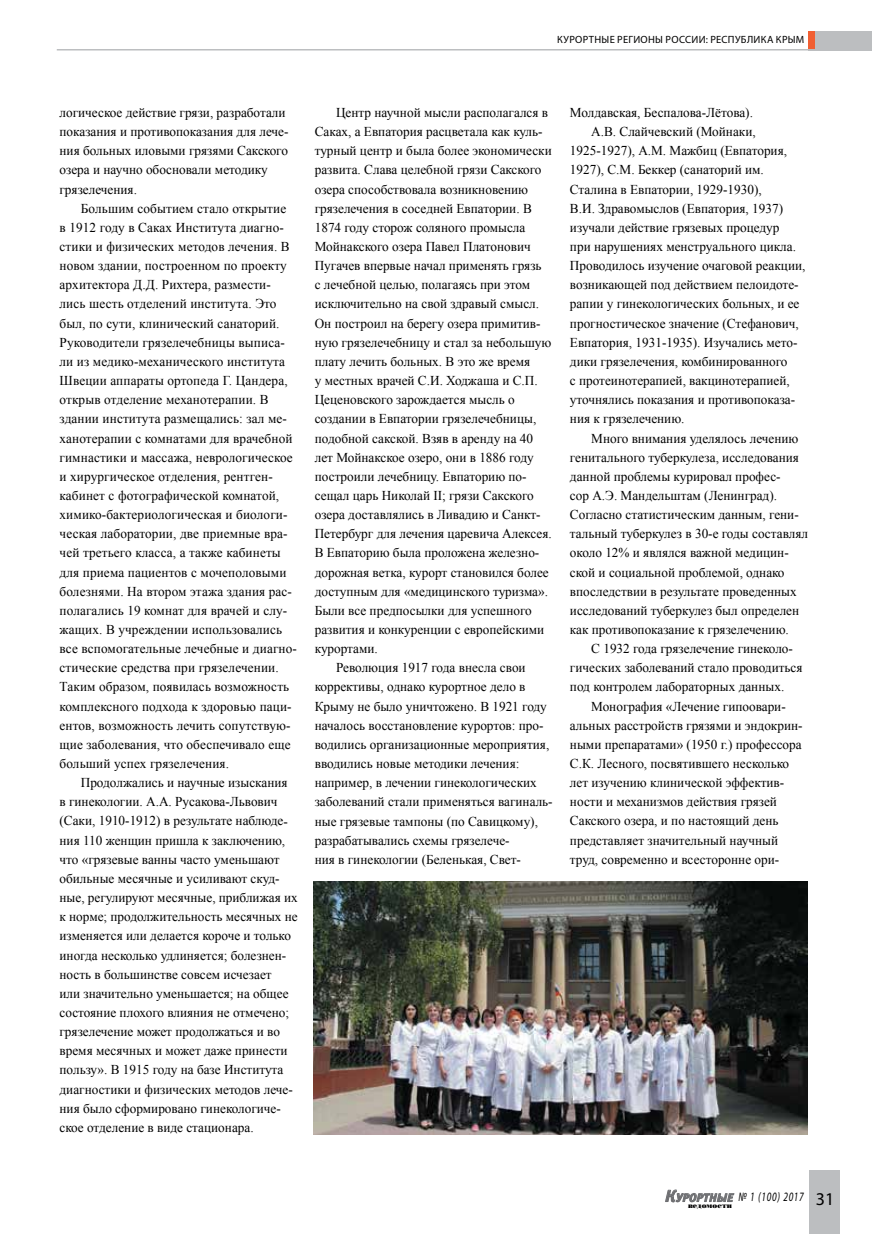
<style>
.page{position:relative;width:872px;height:1234px;background:#fff}
.page>*{position:absolute;margin:0;border:0;box-sizing:border-box;transform-origin:0 0}
.t1{font:13.5px/19.2px "Times New Roman";color:#000}
.t2{font:italic 12.9px "Myriad Pro";letter-spacing:.075em;color:#000;scale:.73 1}
.t3{font:italic 11.55px "Officina Sans Bold C";color:#6d6e71;scale:1.1 1}
.t4{font:10.5px "Myriad Pro";letter-spacing:.03em;color:#000}
.t5{font:7.35px "Borjomi Black C";color:#000}
.s1{font-size:16.5px}
.s2{font-style:normal;font-size:18px}
</style>
<div class="page">
<div style="left:810px;top:1169px;width:30px;height:64px;background:#bcbec0"></div>
<svg style="left:665px;top:1189px;width:69px;height:14px"></svg>
<div style="left:808px;top:31px;width:64px;height:19px;background:#bcbec0"></div>
<div style="left:808px;top:31px;width:7px;height:19px;background:#f15f32"></div>
<hr style="left:57px;top:49px;width:815px;height:1px;background:#bcbec0">
<img style="left:314px;top:881px;width:493px;height:253px">
<p class="t4" style="left:557px;top:33px;width:249px">курортные регионы россии: республика крым</p>
<p class="t1" style="left:60px;top:103px;width:230px">логическое действие грязи, разработали показания и противопоказания для лече&shy;ния больных иловыми грязями Сакского озера и научно обосновали методику грязелечения.</p>
<p class="t1" style="left:60px;top:198px;width:239px;text-indent:21px">Большим событием стало открытие<br>в 1912 году в Саках Института диагно&shy;стики и физических методов лечения. В новом здании, построенном по проекту архитектора Д.Д. Рихтера, размести&shy;лись шесть отделений института. Это был, по сути, клинический санаторий.<br>Руководители грязелечебницы выписа&shy;ли из медико-механического института Швеции аппараты ортопеда Г. Цандера, открыв отделение механотерапии. В здании института размещались: зал ме&shy;ханотерапии с комнатами для врачебной гимнастики и массажа, неврологическое и хирургическое отделения, рентген&shy;кабинет с фотографической комнатой, химико-бактериологическая и биологи&shy;ческая лаборатории, две приемные вра&shy;чей третьего класса, а также кабинеты для приема пациентов с мочеполовыми болезнями. На втором этажа здания рас&shy;полагались 19 комнат для врачей и слу&shy;жащих. В учреждении использовались все вспомогательные лечебные и диагно&shy;стические средства при грязелечении.<br>Таким образом, появилась возможность комплексного подхода к здоровью паци&shy;ентов, возможность лечить сопутствую&shy;щие заболевания, что обеспечивало еще больший успех грязелечения.</p>
<p class="t1" style="left:60px;top:772px;width:240px;text-indent:21px">Продолжались и научные изыскания<br>в гинекологии. А.А. Русакова-Львович (Саки, 1910-1912) в результате наблюде&shy;ния 110 женщин пришла к заключению, что «грязевые ванны часто уменьшают обильные месячные и усиливают скуд&shy;ные, регулируют месячные, приближая их к норме; продолжительность месячных не изменяется или делается короче и только иногда несколько удлиняется; болезнен&shy;ность в большинстве совсем исчезает<br>или значительно уменьшается; на общее состояние плохого влияния не отмечено; грязелечение может продолжаться и во время месячных и может даже принести пользу». В 1915 году на базе Института диагностики и физических методов лече&shy;ния было сформировано гинекологиче&shy;ское отделение в виде стационара.</p>
<p class="t1" style="left:336px;top:103px;width:214px">Центр научной мысли располагался в</p>
<p class="t1" style="left:315px;top:122px;width:229px">Саках, а Евпатория расцветала как куль-</p>
<p class="t1" style="left:315px;top:141px;width:238px">турный центр и была более экономически</p>
<p class="t1" style="left:315px;top:160px;width:228px">развита. Слава целебной грязи Сакского</p>
<p class="t1" style="left:315px;top:179px;width:215px">озера способствовала возникновению</p>
<p class="t1" style="left:315px;top:198px;width:218px">грязелечения в соседней Евпатории. В</p>
<p class="t1" style="left:315px;top:217px;width:212px">1874 году сторож соляного промысла</p>
<p class="t1" style="left:315px;top:237px;width:217px">Мойнакского озера Павел Платонович</p>
<p class="t1" style="left:315px;top:256px;width:228px">Пугачев впервые начал применять грязь</p>
<p class="t1" style="left:315px;top:275px;width:217px">с лечебной целью, полагаясь при этом</p>
<p class="t1" style="left:315px;top:294px;width:226px">исключительно на свой здравый смысл.</p>
<p class="t1" style="left:315px;top:313px;width:227px">Он построил на берегу озера примитив-</p>
<p class="t1" style="left:315px;top:332px;width:238px">ную грязелечебницу и стал за небольшую</p>
<p class="t1" style="left:315px;top:351px;width:217px">плату лечить больных. В это же время</p>
<p class="t1" style="left:315px;top:370px;width:224px">у местных врачей С.И. Ходжаша и С.П.</p>
<p class="t1" style="left:315px;top:390px;width:202px">Цеценовского зарождается мысль о</p>
<p class="t1" style="left:315px;top:409px;width:223px">создании в Евпатории грязелечебницы,</p>
<p class="t1" style="left:315px;top:428px;width:220px">подобной сакской. Взяв в аренду на 40</p>
<p class="t1" style="left:315px;top:447px;width:220px">лет Мойнакское озеро, они в 1886 году</p>
<p class="t1" style="left:315px;top:466px;width:213px">построили лечебницу. Евпаторию по-</p>
<p class="t1" style="left:315px;top:485px;width:220px">сещал царь Николай II; грязи Сакского</p>
<p class="t1" style="left:315px;top:504px;width:227px">озера доставлялись в Ливадию и Санкт-</p>
<p class="t1" style="left:315px;top:524px;width:238px">Петербург для лечения царевича Алексея.</p>
<p class="t1" style="left:315px;top:543px;width:226px">В Евпаторию была проложена железно-</p>
<p class="t1" style="left:315px;top:562px;width:235px">дорожная ветка, курорт становился более</p>
<p class="t1" style="left:315px;top:581px;width:235px">доступным для «медицинского туризма».</p>
<p class="t1" style="left:315px;top:600px;width:218px">Были все предпосылки для успешного</p>
<p class="t1" style="left:315px;top:619px;width:231px">развития и конкуренции с европейскими</p>
<p class="t1" style="left:315px;top:638px;width:65px">курортами.</p>
<p class="t1" style="left:336px;top:657px;width:191px">Революция 1917 года внесла свои</p>
<p class="t1" style="left:315px;top:677px;width:212px">коррективы, однако курортное дело в</p>
<p class="t1" style="left:315px;top:696px;width:234px">Крыму не было уничтожено. В 1921 году</p>
<p class="t1" style="left:315px;top:715px;width:230px">началось восстановление курортов: про-</p>
<p class="t1" style="left:315px;top:734px;width:236px">водились организационные мероприятия,</p>
<p class="t1" style="left:315px;top:753px;width:206px">вводились новые методики лечения:</p>
<p class="t1" style="left:315px;top:772px;width:224px">например, в лечении гинекологических</p>
<p class="t1" style="left:315px;top:791px;width:239px">заболеваний стали применяться вагиналь-</p>
<p class="t1" style="left:315px;top:811px;width:225px">ные грязевые тампоны (по Савицкому),</p>
<p class="t1" style="left:315px;top:830px;width:196px">разрабатывались схемы грязелече-</p>
<p class="t1" style="left:315px;top:849px;width:208px">ния в гинекологии (Беленькая, Свет-</p>
<p class="t1" style="left:570px;top:103px;width:184px">Молдавская, Беспалова-Лётова).</p>
<p class="t1" style="left:591px;top:122px;width:166px">А.В. Слайчевский (Мойнаки,</p>
<p class="t1" style="left:570px;top:141px;width:219px">1925-1927), А.М. Мажбиц (Евпатория,</p>
<p class="t1" style="left:570px;top:160px;width:195px">1927), С.М. Беккер (санаторий им.</p>
<p class="t1" style="left:570px;top:179px;width:193px">Сталина в Евпатории, 1929-1930),</p>
<p class="t1" style="left:570px;top:198px;width:215px">В.И. Здравомыслов (Евпатория, 1937)</p>
<p class="t1" style="left:570px;top:217px;width:211px">изучали действие грязевых процедур</p>
<p class="t1" style="left:570px;top:237px;width:228px">при нарушениях менструального цикла.</p>
<p class="t1" style="left:570px;top:256px;width:237px">Проводилось изучение очаговой реакции,</p>
<p class="t1" style="left:570px;top:275px;width:230px">возникающей под действием пелоидоте-</p>
<p class="t1" style="left:570px;top:294px;width:231px">рапии у гинекологических больных, и ее</p>
<p class="t1" style="left:570px;top:313px;width:230px">прогностическое значение (Стефанович,</p>
<p class="t1" style="left:570px;top:332px;width:229px">Евпатория, 1931-1935). Изучались мето-</p>
<p class="t1" style="left:570px;top:351px;width:219px">дики грязелечения, комбинированного</p>
<p class="t1" style="left:570px;top:370px;width:221px">с протеинотерапией, вакцинотерапией,</p>
<p class="t1" style="left:570px;top:390px;width:227px">уточнялись показания и противопоказа-</p>
<p class="t1" style="left:570px;top:409px;width:116px">ния к грязелечению.</p>
<p class="t1" style="left:591px;top:428px;width:209px">Много внимания уделялось лечению</p>
<p class="t1" style="left:570px;top:447px;width:230px">генитального туберкулеза, исследования</p>
<p class="t1" style="left:570px;top:466px;width:212px">данной проблемы курировал профес-</p>
<p class="t1" style="left:570px;top:485px;width:209px">сор А.Э. Мандельштам (Ленинград).</p>
<p class="t1" style="left:570px;top:504px;width:230px">Согласно статистическим данным, гени-</p>
<p class="t1" style="left:570px;top:524px;width:239px">тальный туберкулез в 30-е годы составлял</p>
<p class="t1" style="left:570px;top:543px;width:220px">около 12% и являлся важной медицин-</p>
<p class="t1" style="left:570px;top:562px;width:216px">ской и социальной проблемой, однако</p>
<p class="t1" style="left:570px;top:581px;width:228px">впоследствии в результате проведенных</p>
<p class="t1" style="left:570px;top:600px;width:231px">исследований туберкулез был определен</p>
<p class="t1" style="left:570px;top:619px;width:220px">как противопоказание к грязелечению.</p>
<p class="t1" style="left:591px;top:638px;width:203px">С 1932 года грязелечение гинеколо-</p>
<p class="t1" style="left:570px;top:657px;width:234px">гических заболеваний стало проводиться</p>
<p class="t1" style="left:570px;top:677px;width:216px">под контролем лабораторных данных.</p>
<p class="t1" style="left:591px;top:696px;width:196px">Монография «Лечение гипоовари-</p>
<p class="t1" style="left:570px;top:715px;width:234px">альных расстройств грязями и эндокрин-</p>
<p class="t1" style="left:570px;top:734px;width:233px">ными препаратами» (1950 г.) профессора</p>
<p class="t1" style="left:570px;top:753px;width:221px">С.К. Лесного, посвятившего несколько</p>
<p class="t1" style="left:570px;top:772px;width:216px">лет изучению клинической эффектив-</p>
<p class="t1" style="left:570px;top:791px;width:208px">ности и механизмов действия грязей</p>
<p class="t1" style="left:570px;top:811px;width:210px">Сакского озера, и по настоящий день</p>
<p class="t1" style="left:570px;top:830px;width:210px">представляет значительный научный</p>
<p class="t1" style="left:570px;top:849px;width:211px">труд, современно и всесторонне ори-</p>
<p class="t3" style="left:665px;top:1190px;width:64px"><span class="s1">К</span>урортные</p>
<p class="t5" style="left:688px;top:1199px;width:46px">ведомости</p>
<p class="t2" style="left:738px;top:1188px;width:132px">№ 1 (100) 2017 <span class="s2">31</span></p>
</div>
